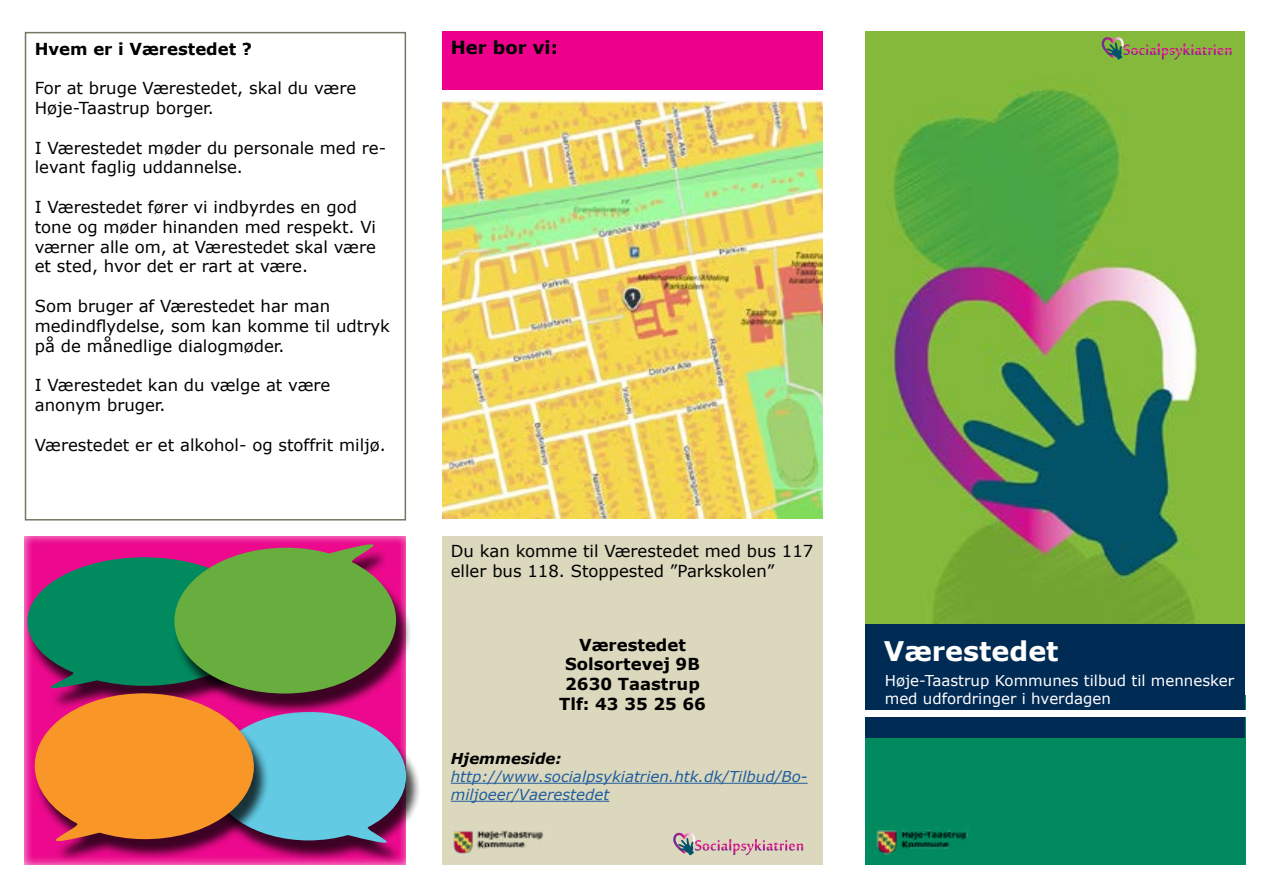
<style>
.page{position:relative;width:1263px;height:893px;background:#fff}
.page>*{position:absolute;margin:0;border:0;box-sizing:border-box;transform-origin:0 0}
.t1{font:700 27px "Verdana";color:#fff}
.t2{font:700 18px "Verdana";color:#000}
.t3{font:16.5px/19.8px "Verdana";color:#000}
.t4{font:700 16.5px/19.8px "Verdana";color:#000;text-align:center}
.t5{font:italic 15px/18px "Verdana";color:#215e9e}
.t6{font:15px/18px "Verdana";color:#fff}
.t7{font:italic 700 15px "Verdana";color:#000}
</style>
<div class="page">
<img style="left:865px;top:31px;width:379px;height:593px">
<div style="left:25px;top:32px;width:381px;height:488px;border:2px solid #767662"></div>
<img style="left:442px;top:99px;width:381px;height:420px">
<div style="left:442px;top:536px;width:381px;height:328px;background:#dbd8bd"></div>
<hr style="left:451px;top:783px;width:357px;height:1px;background:#215e9e">
<hr style="left:451px;top:801px;width:158px;height:1px;background:#215e9e">
<div style="left:865px;top:695px;width:381px;height:169px;background:#008a5e"></div>
<svg style="left:1102px;top:37px;width:129px;height:23px;background:#899c4c"></svg>
<svg style="left:673px;top:833px;width:130px;height:23px"></svg>
<img style="left:874px;top:826px;width:94px;height:29px">
<img style="left:453px;top:830px;width:91px;height:24px">
<div style="left:865px;top:624px;width:379px;height:114px;background:#002b54"></div>
<div style="left:865px;top:710px;width:388px;height:6px;background:#fff"></div>
<div style="left:442px;top:31px;width:381px;height:58px;background:#ec008c"></div>
<div style="left:10px;top:524px;width:408px;height:341px;background:#fff;opacity:.75"></div>
<div style="left:211px;top:717px;width:211px;height:147px;background:#000;opacity:.75"></div>
<div style="left:34px;top:697px;width:235px;height:165px;background:#000;opacity:.75"></div>
<svg style="left:10px;top:530px;width:412px;height:325px;background:#978371"></svg>
<p class="t4" style="left:35px;top:38px;width:219px">Hvem er i Værestedet ?</p>
<p class="t3" style="left:35px;top:78px;width:323px">For at bruge Værestedet, skal du være<br>Høje-Taastrup borger.</p>
<p class="t3" style="left:35px;top:137px;width:353px">I Værestedet møder du personale med re&shy;levant faglig uddannelse.</p>
<p class="t3" style="left:35px;top:197px;width:343px">I Værestedet fører vi indbyrdes en god tone og møder hinanden med respekt. Vi værner alle om, at Værestedet skal være et sted, hvor det er rart at være.</p>
<p class="t3" style="left:35px;top:296px;width:357px">Som bruger af Værestedet har man medindflydelse, som kan komme til udtryk på de månedlige dialogmøder.</p>
<p class="t3" style="left:35px;top:375px;width:297px">I Værestedet kan du vælge at være anonym bruger.</p>
<p class="t3" style="left:35px;top:434px;width:352px">Værestedet er et alkohol- og stoffrit miljø.</p>
<p class="t2" style="left:451px;top:34px;width:109px">Her bor vi:</p>
<p class="t3" style="left:451px;top:541px;width:364px">Du kan komme til Værestedet med bus 117 eller bus 118. Stoppested ”Parkskolen”</p>
<p class="t4" style="left:559px;top:634px;width:148px">Værestedet<br>Solsortevej 9B<br>2630 Taastrup<br>Tlf: 43 35 25 66</p>
<p class="t7" style="left:451px;top:748px;width:112px">Hjemmeside:</p>
<p class="t5" style="left:451px;top:767px;width:358px">http://www.socialpsykiatrien.htk.dk/Tilbud/Bo&shy;miljoeer/Vaerestedet</p>
<h1 class="t1" style="left:884px;top:632px;width:176px">Værestedet</h1>
<p class="t6" style="left:885px;top:671px;width:351px">Høje-Taastrup Kommunes tilbud til mennesker med udfordringer i hverdagen</p>
</div>
